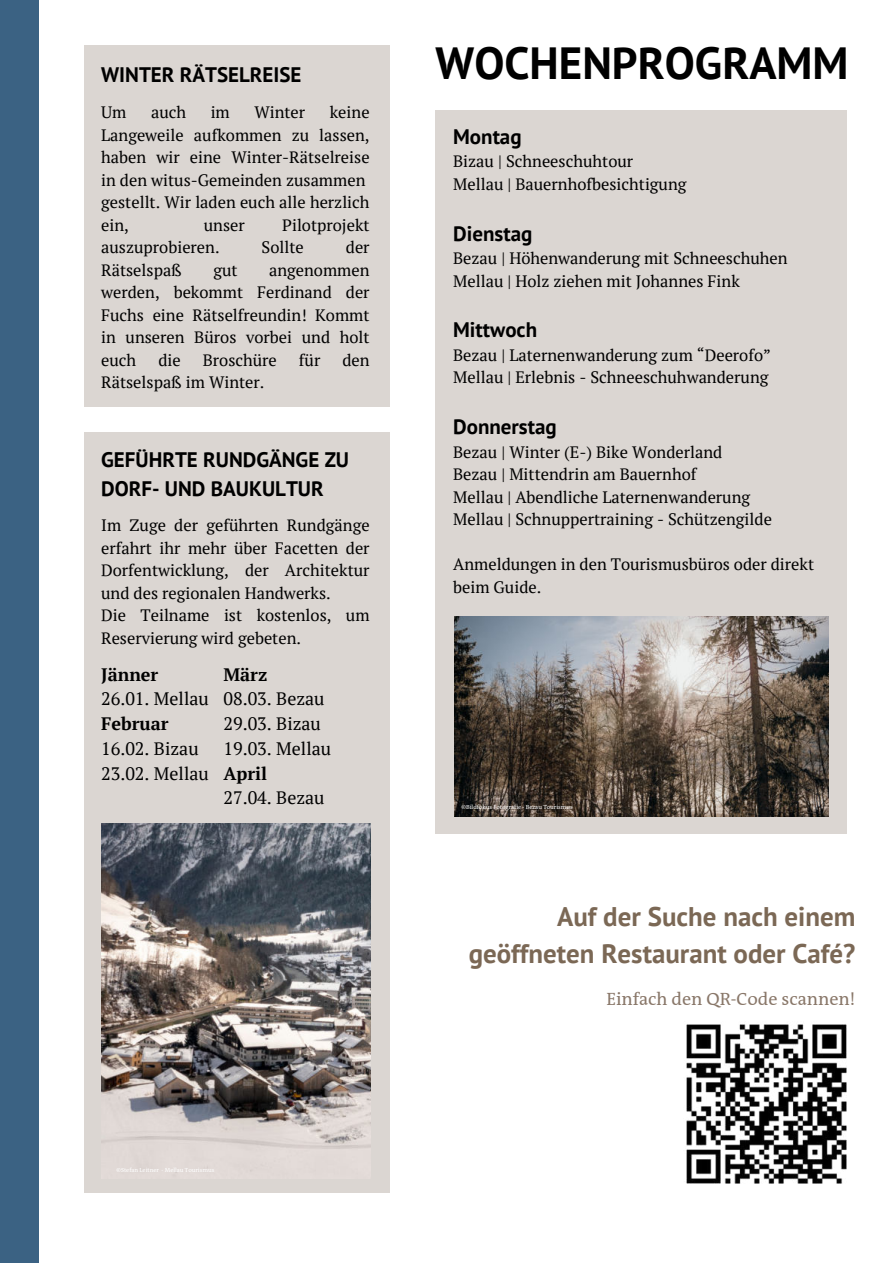
<style>
.page{position:relative;width:893px;height:1264px;background:#fff}
.page>*{position:absolute;margin:0;border:0;box-sizing:border-box;transform-origin:0 0}
.t1{font:700 45px "PT Sans";color:#000}
.t2{font:700 26.85px/37px "PT Sans";color:#7b6855;text-align:right}
.t3{font:700 21px/29.2px "PT Sans";color:#000}
.t4{font:18px/24.8px "PT Serif";color:#000}
.t5{font:18px "The Antiqua Plain";color:#897769}
.t6{font:700 18px "PT Serif";color:#000}
.t7{font:16.5px/22.5px "PT Serif";color:#000}
.t8{font:6px "The Antiqua Plain";color:#fff}
</style>
<div class="page">
<div style="left:84px;top:45px;width:306px;height:362px;background:#dbd6d2"></div>
<div style="left:0;top:0;width:38px;height:1262px;background:#3b6283"></div>
<div style="left:84px;top:432px;width:306px;height:761px;background:#dbd6d2"></div>
<div style="left:435px;top:110px;width:412px;height:723px;background:#dbd6d2"></div>
<img style="left:101px;top:823px;width:269px;height:337px">
<img style="left:454px;top:616px;width:374px;height:200px">
<img style="left:686px;top:1024px;width:161px;height:160px">
<p class="t3" style="left:101px;top:60px;width:202px">WINTER RÄTSELREISE</p>
<p class="t7" style="left:101px;top:101px;width:27px">Um</p>
<p class="t7" style="left:151px;top:101px;width:37px">auch</p>
<p class="t7" style="left:211px;top:101px;width:21px">im</p>
<p class="t7" style="left:254px;top:101px;width:52px">Winter</p>
<p class="t7" style="left:101px;top:101px;width:270px;text-indent:228px">keine<br>Langeweile aufkommen zu lassen, haben wir eine Winter-Rätselreise in den witus-Gemeinden zusammen gestellt. Wir laden euch alle herzlich ein,</p>
<p class="t7" style="left:204px;top:213px;width:42px">unser</p>
<p class="t7" style="left:282px;top:213px;width:89px">Pilotprojekt</p>
<p class="t7" style="left:101px;top:236px;width:120px">auszuprobieren.</p>
<p class="t7" style="left:261px;top:236px;width:44px">Sollte</p>
<p class="t7" style="left:346px;top:236px;width:25px">der</p>
<p class="t7" style="left:101px;top:258px;width:82px">Rätselspaß</p>
<p class="t7" style="left:213px;top:258px;width:26px">gut</p>
<p class="t7" style="left:101px;top:258px;width:270px;text-align:justify;text-indent:168px">angenommen werden, bekommt Ferdinand der Fuchs eine Rätselfreundin! Kommt in unseren Büros vorbei und holt euch</p>
<p class="t7" style="left:158px;top:348px;width:24px">die</p>
<p class="t7" style="left:203px;top:348px;width:76px">Broschüre</p>
<p class="t7" style="left:299px;top:348px;width:23px">für</p>
<p class="t7" style="left:342px;top:348px;width:29px">den</p>
<p class="t7" style="left:101px;top:371px;width:165px">Rätselspaß im Winter.</p>
<p class="t3" style="left:101px;top:444px;width:249px">GEFÜHRTE RUNDGÄNGE ZU<br>DORF- UND BAUKULTUR</p>
<p class="t7" style="left:101px;top:514px;width:270px">Im Zuge der geführten Rundgänge erfahrt ihr mehr über Facetten der<br>Dorfentwicklung, der Architektur und des regionalen Handwerks.<br>Die Teilname ist kostenlos, um<br>Reservierung wird gebeten.</p>
<p class="t6" style="left:101px;top:662px;width:59px">Jänner</p>
<p class="t4" style="left:101px;top:686px;width:109px">26.01. Mellau</p>
<p class="t6" style="left:101px;top:711px;width:69px">Februar</p>
<p class="t4" style="left:101px;top:736px;width:109px">16.02. Bizau<br>23.02. Mellau</p>
<p class="t6" style="left:223px;top:662px;width:45px">März</p>
<p class="t4" style="left:223px;top:686px;width:109px">08.03. Bezau<br>29.03. Bizau<br>19.03. Mellau</p>
<p class="t6" style="left:223px;top:761px;width:45px">April</p>
<p class="t4" style="left:223px;top:785px;width:103px">27.04. Bezau</p>
<p class="t8" style="left:116px;top:1165px;width:99px">©Stefan Leitner - Mellau Tourismus</p>
<h1 class="t1" style="left:435px;top:33px;width:414px">WOCHENPROGRAMM</h1>
<p class="t3" style="left:453px;top:121px;width:70px">Montag</p>
<p class="t7" style="left:453px;top:150px;width:235px">Bizau | Schneeschuhtour<br>Mellau | Bauernhofbesichtigung</p>
<p class="t3" style="left:453px;top:218px;width:81px">Dienstag</p>
<p class="t7" style="left:453px;top:247px;width:336px">Bezau | Höhenwanderung mit Schneeschuhen<br>Mellau | Holz ziehen mit Johannes Fink</p>
<p class="t3" style="left:453px;top:315px;width:85px">Mittwoch</p>
<p class="t7" style="left:453px;top:343px;width:319px">Bezau | Laternenwanderung zum “Deerofo”<br>Mellau | Erlebnis - Schneeschuhwanderung</p>
<p class="t3" style="left:453px;top:411px;width:105px">Donnerstag</p>
<p class="t7" style="left:453px;top:440px;width:320px">Bezau | Winter (E-) Bike Wonderland<br>Bezau | Mittendrin am Bauernhof<br>Mellau | Abendliche Laternenwanderung Mellau | Schnuppertraining - Schützengilde</p>
<p class="t7" style="left:453px;top:552px;width:362px">Anmeldungen in den Tourismusbüros oder direkt beim Guide.</p>
<p class="t8" style="left:461px;top:803px;width:113px">©Bildfokus Fotografie - Bezau Tourismus</p>
<h2 class="t2" style="left:468px;top:897px;width:388px">Auf der Suche nach einem geöffneten Restaurant oder Café?</h2>
<p class="t5" style="left:606px;top:987px;width:250px">Einfach den QR-Code scannen!</p>
</div>
